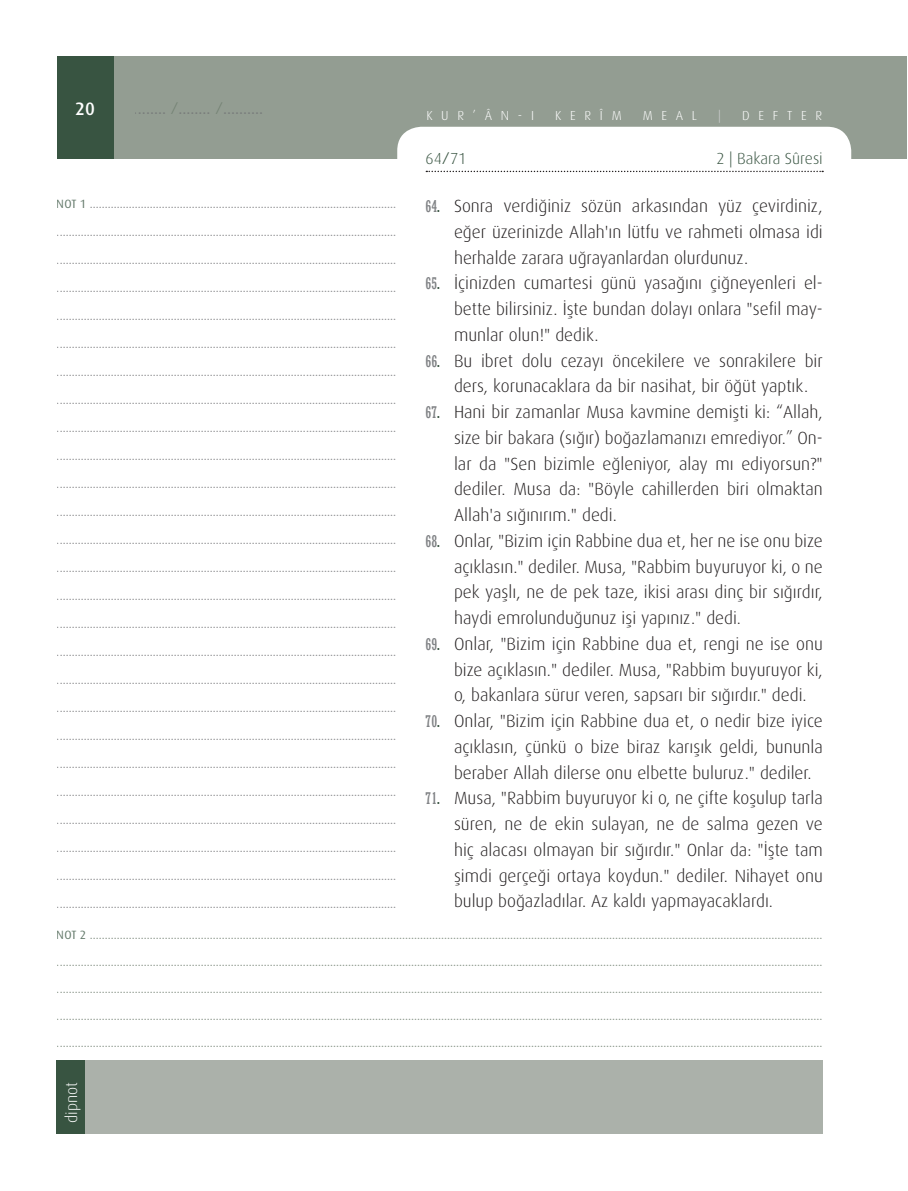
<style>
.page{position:relative;width:908px;height:1191px;background:#fff}
.page>*{position:absolute;margin:0;border:0;box-sizing:border-box;transform-origin:0 0}
.t1{font:500 18px "Dax Pro";color:#fff}
.t2{font:300 17.6px/25.8px "Dax Pro";color:#231f20;text-align:justify}
.t3{font:16px "Dax Pro";color:#6c6d70}
.t4{font:300 16px "Dax Pro";color:#385441}
.t5{font:300 16px "Dax Pro";color:#fff}
.t6{font:300 13px "Dax Pro";letter-spacing:.67em;color:#fff}
.t7{font:300 13px "Dax Pro";color:#d1d2d4}
.t8{font:12px "Dax Pro";color:#6c6d70}
.t9{font:12px "Dax Pro";color:#687868}
.s1{font-family:"Rockwell";font-stretch:condensed;color:#687868}
.s2{font-family:"Rockwell";font-weight:400;font-stretch:condensed}
.s3{font-family:"Rockwell";font-weight:400;font-stretch:condensed;font-size:16px;color:#808285}
.s4{font-family:"Rockwell";font-weight:400;font-stretch:condensed;font-size:16px;color:#385441}
.s5{color:#385441}
</style>
<div class="page">
<div style="left:113px;top:57px;width:794px;height:102px;background:#939d92"></div>
<div style="left:57px;top:1060px;width:765px;height:74px;background:#abb1aa"></div>
<div style="left:57px;top:57px;width:56px;height:102px;background:#385441"></div>
<div style="left:397px;top:127px;width:453px;height:66px;background:#fff;border-radius:24px"></div>
<svg style="left:426px;top:171px;width:396px;height:1px"></svg>
<div style="left:57px;top:1060px;width:28px;height:74px;background:#385441"></div>
<h1 class="t1" style="left:75px;top:97px;width:21px">20</h1>
<h3 class="t3" style="left:134px;top:98px;width:131px">........ <span class="s1">/</span>........ <span class="s1">/</span>..........</h3>
<p class="t6" style="left:426px;top:107px;width:109px">KUR’ÂN-I</p>
<p class="t6" style="left:555px;top:107px;width:68px">KERÎM</p>
<p class="t6" style="left:642px;top:107px;width:56px">MEAL</p>
<p class="t7" style="left:717px;top:107px;width:4px">|</p>
<p class="t6" style="left:741px;top:107px;width:81px">DEFTER</p>
<h3 class="t4" style="left:425px;top:148px;width:42px">64<span class="s2">/</span>71</h3>
<h3 class="t4" style="left:716px;top:148px;width:108px">2 | Bakara Sûresi</h3>
<h2 class="t2" style="left:454px;top:193px;width:370px;text-indent:-28px"><span class="s3">64</span><span class="s4">.</span> Sonra verdiğiniz sözün arkasından yüz çevirdiniz, eğer üzerinizde Allah'ın lütfu ve rahmeti olmasa idi herhalde zarara uğrayanlardan olurdunuz.</h2>
<h2 class="t2" style="left:454px;top:270px;width:370px;text-align:left;text-indent:-28px"><span class="s3">65</span><span class="s4">.</span> İçinizden cumartesi günü yasağını çiğneyenleri el&shy;bette bilirsiniz. İşte bundan dolayı onlara "sefil may&shy;munlar olun!" dedik.</h2>
<h2 class="t2" style="left:454px;top:347px;width:370px;text-indent:-28px"><span class="s3">66</span><span class="s4">.</span> Bu ibret dolu cezayı öncekilere ve sonrakilere bir ders, korunacaklara da bir nasihat, bir öğüt yaptık.</h2>
<p class="t2" style="left:454px;top:399px;width:370px;text-indent:-28px"><span class="s3">67</span><span class="s4">.</span> Hani bir zamanlar Musa kavmine demişti ki: “Allah, size bir bakara (sığır) boğazlamanızı emrediyor.” On&shy;lar da "Sen bizimle eğleniyor, alay mı ediyorsun?" dediler. Musa da: "Böyle cahillerden biri olmaktan Allah'a sığınırım." dedi.</p>
<h2 class="t2" style="left:454px;top:527px;width:370px;text-indent:-28px"><span class="s3">68</span><span class="s4">.</span> Onlar, "Bizim için Rabbine dua et, her ne ise onu bize açıklasın." dediler. Musa, "Rabbim buyuruyor ki, o ne pek yaşlı, ne de pek taze, ikisi arası dinç bir sığırdır, haydi emrolunduğunuz işi yapınız." dedi.</h2>
<h2 class="t2" style="left:454px;top:630px;width:370px;text-indent:-28px"><span class="s3">69</span><span class="s4">.</span> Onlar, "Bizim için Rabbine dua et, rengi ne ise onu bize açıklasın." dediler. Musa, "Rabbim buyuruyor ki, o, bakanlara sürur veren, sapsarı bir sığırdır." dedi.</h2>
<h2 class="t2" style="left:454px;top:707px;width:370px;text-indent:-28px"><span class="s3">70</span><span class="s4">.</span> Onlar, "Bizim için Rabbine dua et, o nedir bize iyice açıklasın, çünkü o bize biraz karışık geldi, bununla beraber Allah dilerse onu elbette buluruz." dediler.</h2>
<p class="t2" style="left:454px;top:785px;width:370px;text-indent:-28px"><span class="s3">71</span><span class="s4">.</span> Musa, "Rabbim buyuruyor ki o, ne çifte koşulup tarla süren, ne de ekin sulayan, ne de salma gezen ve hiç alacası olmayan bir sığırdır." Onlar da: "İşte tam şimdi gerçeği ortaya koydun." dediler. Nihayet onu bulup boğazladılar. Az kaldı yapmayacaklardı.</p>
<p class="t8" style="left:57px;top:196px;width:340px"><span class="s5">NOT 1</span> ......................................................................................................</p>
<p class="t8" style="left:57px;top:224px;width:340px">.................................................................................................................</p>
<p class="t8" style="left:57px;top:252px;width:340px">.................................................................................................................</p>
<p class="t8" style="left:57px;top:280px;width:340px">.................................................................................................................</p>
<p class="t8" style="left:57px;top:308px;width:340px">.................................................................................................................</p>
<p class="t8" style="left:57px;top:336px;width:340px">.................................................................................................................</p>
<p class="t8" style="left:57px;top:364px;width:340px">.................................................................................................................</p>
<p class="t8" style="left:57px;top:392px;width:340px">.................................................................................................................</p>
<p class="t8" style="left:57px;top:420px;width:340px">.................................................................................................................</p>
<p class="t8" style="left:57px;top:448px;width:340px">.................................................................................................................</p>
<p class="t8" style="left:57px;top:476px;width:340px">.................................................................................................................</p>
<p class="t8" style="left:57px;top:504px;width:340px">.................................................................................................................</p>
<p class="t8" style="left:57px;top:532px;width:340px">.................................................................................................................</p>
<p class="t8" style="left:57px;top:560px;width:340px">.................................................................................................................</p>
<p class="t8" style="left:57px;top:588px;width:340px">.................................................................................................................</p>
<p class="t8" style="left:57px;top:616px;width:340px">.................................................................................................................</p>
<p class="t8" style="left:57px;top:644px;width:340px">.................................................................................................................</p>
<p class="t8" style="left:57px;top:672px;width:340px">.................................................................................................................</p>
<p class="t8" style="left:57px;top:700px;width:340px">.................................................................................................................</p>
<p class="t8" style="left:57px;top:728px;width:340px">.................................................................................................................</p>
<p class="t8" style="left:57px;top:756px;width:340px">.................................................................................................................</p>
<p class="t8" style="left:57px;top:784px;width:340px">.................................................................................................................</p>
<p class="t8" style="left:57px;top:812px;width:340px">.................................................................................................................</p>
<p class="t8" style="left:57px;top:840px;width:340px">.................................................................................................................</p>
<p class="t8" style="left:57px;top:868px;width:340px">.................................................................................................................</p>
<p class="t8" style="left:57px;top:896px;width:340px">.................................................................................................................</p>
<p class="t9" style="left:57px;top:927px;width:766px"><span class="s5">NOT 2</span> ....................................................................................................................................................................................................................................................</p>
<p class="t9" style="left:57px;top:954px;width:766px">...............................................................................................................................................................................................................................................................</p>
<p class="t9" style="left:57px;top:981px;width:766px">...............................................................................................................................................................................................................................................................</p>
<p class="t9" style="left:57px;top:1008px;width:766px">...............................................................................................................................................................................................................................................................</p>
<p class="t9" style="left:57px;top:1035px;width:766px">...............................................................................................................................................................................................................................................................</p>
<h3 class="t5" style="left:62px;top:1123px;width:42px;rotate:-90deg">dipnot</h3>
</div>
